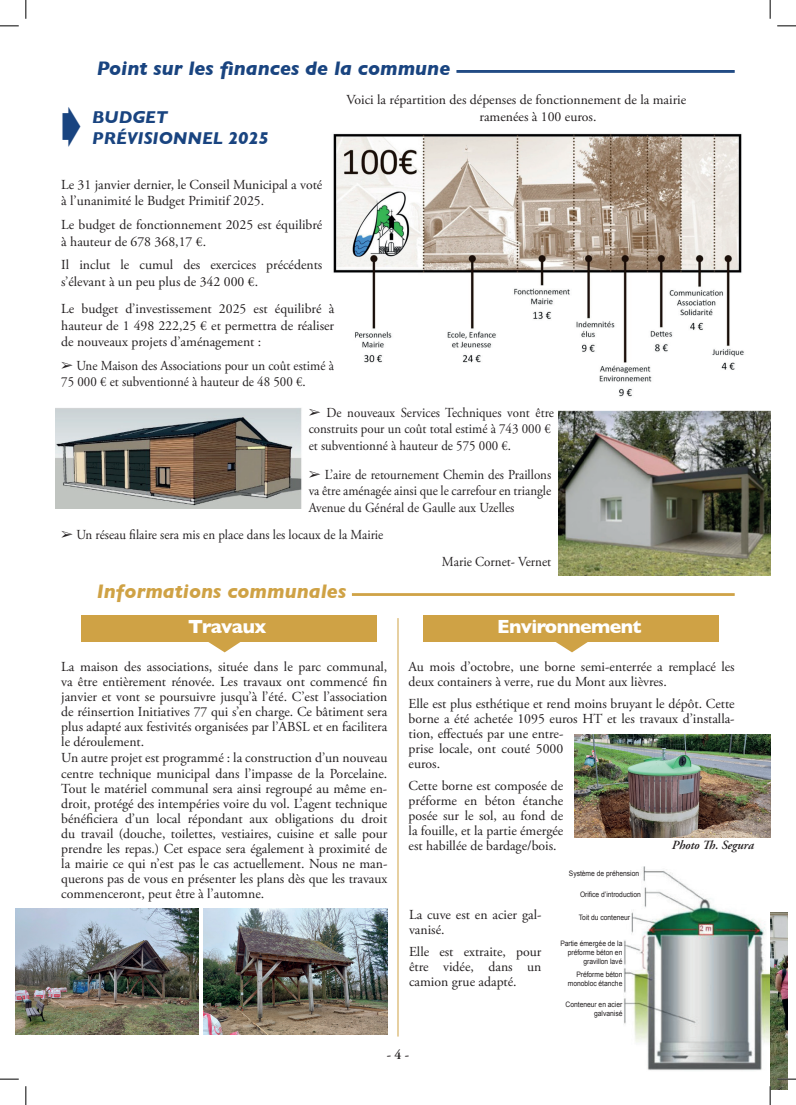
<style>
.page{position:relative;width:796px;height:1105px;background:#fff}
.page>*{position:absolute;margin:0;border:0;box-sizing:border-box;transform-origin:0 0}
.t1{font:italic 700 20px "Gill Sans";color:#194480}
.t2{font:italic 700 20px "Gill Sans";color:#cfa245}
.t3{font:700 19.38px "Gill Sans";letter-spacing:-.03em;color:#fff}
.t4{font:italic 700 17.5px "Gill Sans";color:#194480}
.t5{font:13.75px/15px "Adobe Garamond Pro";color:#231f20}
.t6{font:13.75px/16.5px "Adobe Garamond Pro";color:#231f20;scale:.94 1}
.t7{font:13.75px "Adobe Garamond Pro";color:#231f20;scale:.95 1}
.t8{font:600 13.75px "Adobe Garamond Pro";color:#231f20}
.t9{font:italic 600 12.5px "Adobe Garamond Pro";letter-spacing:-.005em;color:#231f20}
.t10{font:7.5px/9px "Arial";letter-spacing:-.005em;color:#231f20;text-align:right;scale:.9 1}
</style>
<div class="page">
<div style="left:423px;top:615px;width:296px;height:26px;background:#cfa245"></div>
<svg style="left:552px;top:641px;width:39px;height:11px"></svg>
<svg style="left:205px;top:641px;width:38px;height:11px"></svg>
<div style="left:81px;top:615px;width:296px;height:26px;background:#cfa245"></div>
<hr style="left:456px;top:70px;width:278px;height:1px;background:#194480">
<hr style="left:456px;top:71px;width:278px;height:1px;background:#194480">
<hr style="left:456px;top:72px;width:278px;height:1px;background:#194480">
<hr style="left:352px;top:593px;width:382px;height:1px;background:#cfa245">
<hr style="left:352px;top:594px;width:382px;height:1px;background:#cfa245">
<hr style="left:352px;top:595px;width:382px;height:1px;background:#cfa245">
<img style="left:333px;top:133px;width:411px;height:264px">
<img style="left:558px;top:411px;width:212px;height:164px">
<img style="left:55px;top:408px;width:247px;height:100px">
<img style="left:15px;top:908px;width:183px;height:126px">
<img style="left:204px;top:908px;width:183px;height:126px">
<img style="left:574px;top:734px;width:196px;height:103px">
<img style="left:623px;top:866px;width:147px;height:204px">
<img style="left:770px;top:912px;width:18px;height:177px">
<hr style="left:398px;top:618px;width:1px;height:418px;background:#cfa245">
<svg style="left:0;top:25px;width:19px;height:2px"></svg>
<svg style="left:777px;top:25px;width:19px;height:2px"></svg>
<svg style="left:0;top:1078px;width:19px;height:1px"></svg>
<svg style="left:777px;top:1078px;width:19px;height:1px"></svg>
<svg style="left:25px;top:0;width:2px;height:19px"></svg>
<svg style="left:25px;top:1086px;width:2px;height:18px"></svg>
<svg style="left:770px;top:0;width:1px;height:19px"></svg>
<svg style="left:770px;top:1085px;width:1px;height:19px"></svg>
<h1 class="t1" style="left:97px;top:57px;width:355px">Point sur les finances de la commune</h1>
<p class="t4" style="left:92px;top:107px;width:77px">BUDGET</p>
<p class="t4" style="left:92px;top:128px;width:178px">PRÉVISIONNEL 2025</p>
<p class="t5" style="left:61px;top:177px;width:263px;line-height:16.5px">Le 31 janvier dernier, le Conseil Municipal a voté à l’unanimité le Budget Primitif 2025.</p>
<p class="t5" style="left:61px;top:217px;width:263px;line-height:16.5px">Le budget de fonctionnement 2025 est équilibré à hauteur de 678 368,17 €.</p>
<p class="t5" style="left:61px;top:257px;width:263px;line-height:16.5px">Il inclut le cumul des exercices précédents s’élevant à un peu plus de 342 000 €.</p>
<p class="t5" style="left:61px;top:301px;width:274px;line-height:16.5px;text-align:justify">Le budget d’investissement 2025 est équilibré à hauteur de 1 498 222,25 € et permettra de réaliser de nouveaux projets d’aménagement :</p>
<p class="t6" style="left:61px;top:358px;width:292px">➢ Une Maison des Associations pour un coût estimé à<br>75 000 € et subventionné à hauteur de 48 500 €.</p>
<p class="t5" style="left:479px;top:92px;width:208px;line-height:16.5px;text-indent:-133px">Voici la répartition des dépenses de fonctionnement de la mairie ramenées à 100 euros.</p>
<p class="t6" style="left:309px;top:404px;width:262px">➢ De nouveaux Services Techniques vont être construits pour un coût total estimé à 743 000 € et subventionné à hauteur de 575 000 €.</p>
<p class="t6" style="left:309px;top:466px;width:259px;text-align:justify">➢ L’aire de retournement Chemin des Praillons va être aménagée ainsi que le carrefour en triangle Avenue du Général de Gaulle aux Uzelles</p>
<p class="t6" style="left:61px;top:526px;width:344px">➢ Un réseau filaire sera mis en place dans les locaux de la Mairie</p>
<p class="t7" style="left:442px;top:553px;width:117px">Marie Cornet- Vernet</p>
<h1 class="t2" style="left:97px;top:579px;width:251px">Informations communales</h1>
<h2 class="t3" style="left:188px;top:610px;width:80px">Travaux</h2>
<h2 class="t3" style="left:497px;top:610px;width:146px">Environnement</h2>
<p class="t5" style="left:61px;top:659px;width:328px;text-align:justify">La maison des associations, située dans le parc communal, va être entièrement rénovée. Les travaux ont commencé fin janvier et vont se poursuivre jusqu’à l’été. C’est l’association de réinsertion Initiatives 77 qui s’en charge. Ce bâtiment sera plus adapté aux festivités organisées par l’ABSL et en facilitera le déroulement.</p>
<p class="t5" style="left:61px;top:750px;width:328px;text-align:justify">Un autre projet est programmé : la construction d’un nouveau centre technique municipal dans l’impasse de la Porcelaine.<br>Tout le matériel communal sera ainsi regroupé au même en&shy;droit, protégé des intempéries voire du vol. L’agent technique bénéficiera d’un local répondant aux obligations du droit du travail (douche, toilettes, vestiaires, cuisine et salle pour prendre les repas.) Cet espace sera également à proximité de la mairie ce qui n’est pas le cas actuellement. Nous ne man&shy;querons pas de vous en présenter les plans dès que les travaux commenceront, peut être à l’automne.</p>
<p class="t5" style="left:409px;top:659px;width:328px">Au mois d’octobre, une borne semi-enterrée a remplacé les deux containers à verre, rue du Mont aux lièvres.</p>
<p class="t5" style="left:409px;top:696px;width:328px">Elle est plus esthétique et rend moins bruyant le dépôt. Cette borne a été achetée 1095 euros HT et les travaux d’installa&shy;tion, effectués par une entre-<br>prise locale, ont couté 5000<br>euros.</p>
<p class="t5" style="left:409px;top:778px;width:156px;text-align:justify">Cette borne est composée de préforme en béton étanche posée sur le sol, au fond de la fouille, et la partie émergée est habillée de bardage/bois.</p>
<p class="t9" style="left:672px;top:837px;width:84px">Photo Th. Segura</p>
<p class="t5" style="left:409px;top:907px;width:134px">La cuve est en acier gal&shy;vanisé.</p>
<p class="t5" style="left:409px;top:944px;width:134px;text-align:justify">Elle est extraite, pour être vidée, dans un camion grue adapté.</p>
<p class="t10" style="left:569px;top:868px;width:80px">Système de préhension</p>
<p class="t10" style="left:580px;top:889px;width:69px">Orifice d’introduction</p>
<p class="t10" style="left:579px;top:912px;width:58px">Toit du conteneur</p>
<p class="t10" style="left:560px;top:938px;width:70px">Partie émergée de la préforme béton en gravillon lavé</p>
<p class="t10" style="left:568px;top:970px;width:62px">Préforme béton monobloc étanche</p>
<p class="t10" style="left:565px;top:999px;width:65px">Conteneur en acier galvanisé</p>
<p class="t8" style="left:387px;top:1046px;width:24px">- 4 -</p>
</div>
